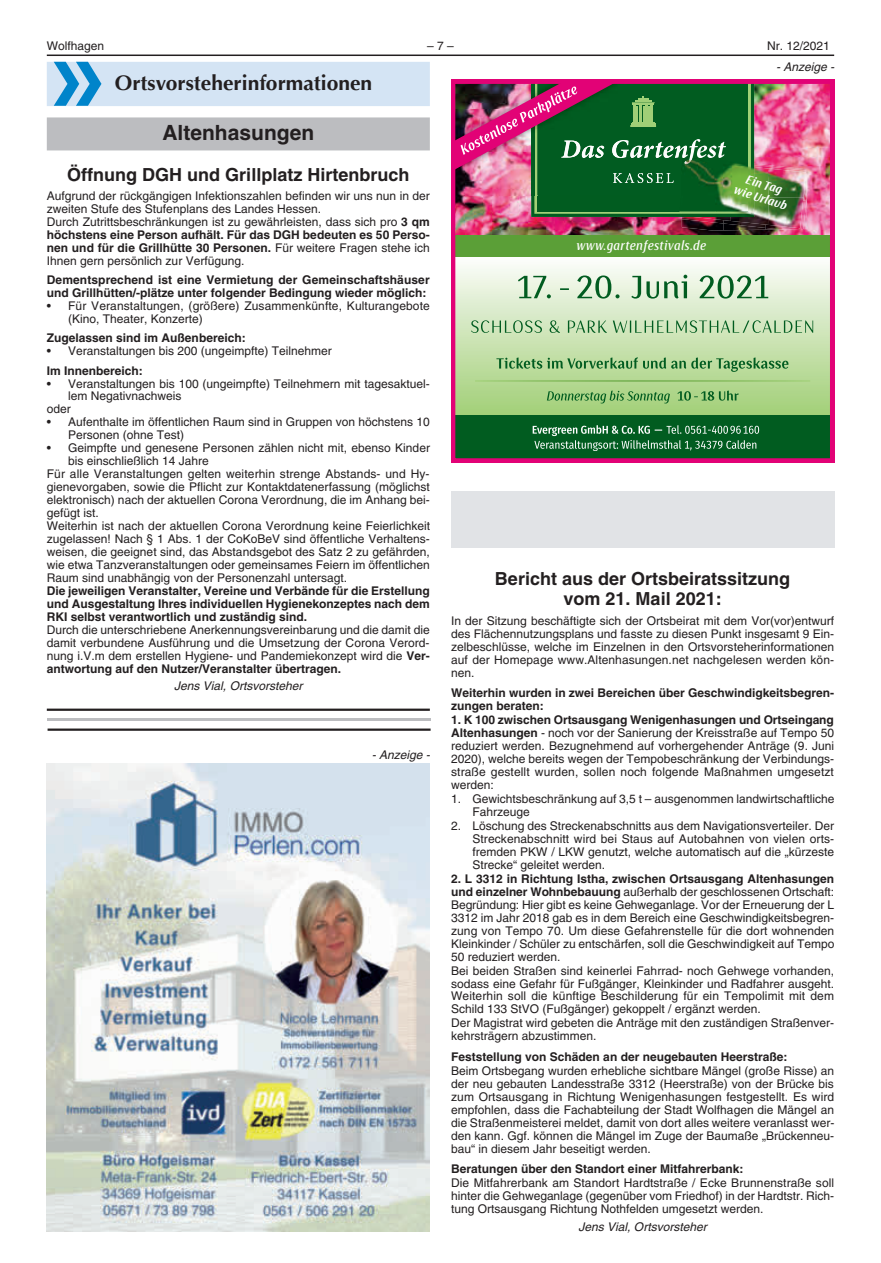
<style>
.page{position:relative;width:881px;height:1263px;background:#fff}
.page>*{position:absolute;margin:0;border:0;box-sizing:border-box;transform-origin:0 0}
.t1{font:700 115.5px "Myriad";color:#0084ca}
.t2{font:700 21px "Optima";color:#231f20}
.t3{font:700 21px "Helvetica LT";color:#231f20}
.t4{font:700 18px/19.5px "Helvetica LT";color:#231f20;text-align:center}
.t5{font:italic 500 13.5px "Saya Semi Sans FY";letter-spacing:.02em;color:#fff}
.t6{font:italic 700 12.6px/13.6px "Saya Semi Sans FY";color:#fff;text-align:center}
.t7{font:12px/12.9px "Helvetica LT";color:#231f20;text-align:justify}
.t8{font:700 12px/12.9px "Helvetica LT";color:#231f20}
.t9{font:italic 12px "Helvetica LT";color:#231f20}
.s1{font-weight:700}
</style>
<div class="page">
<hr style="left:47px;top:55px;width:786px;height:1px;background:#231f20">
<div style="left:47px;top:62px;width:382px;height:44px;background:#d4e4f4"></div>
<div style="left:47px;top:117px;width:382px;height:33px;background:#bcbdc0"></div>
<img style="left:47px;top:763px;width:382px;height:468px">
<hr style="left:48px;top:728px;width:382px;height:3px;background:#231f20">
<hr style="left:48px;top:718px;width:382px;height:3px;background:#bcbdc0">
<hr style="left:47px;top:709px;width:382px;height:2px;background:#231f20">
<img style="left:451px;top:80px;width:382px;height:382px">
<div style="left:451px;top:492px;width:382px;height:55px;background:#e1e3e6"></div>
<p class="t7" style="left:47px;top:39px;width:59px">Wolfhagen</p>
<p class="t7" style="left:427px;top:39px;width:28px">– 7 –</p>
<p class="t7" style="left:766px;top:39px;width:64px">Nr. 12/2021</p>
<h1 class="t1" style="left:51px;top:15px;width:55px">»</h1>
<h2 class="t2" style="left:115px;top:71px;width:259px">Ortsvorsteherinformationen</h2>
<h2 class="t3" style="left:162px;top:120px;width:153px">Altenhasungen</h2>
<h3 class="t4" style="left:67px;top:164px;width:344px">Öffnung DGH und Grillplatz Hirtenbruch</h3>
<p class="t7" style="left:47px;top:189px;width:384px;text-align:left">Aufgrund der rückgängigen Infektionszahlen befinden wir uns nun in der zweiten Stufe des Stufenplans des Landes Hessen.<br>Durch Zutrittsbeschränkungen ist zu gewährleisten, dass sich pro <span class="s1">3 qm höchstens eine Person aufhält. Für das DGH bedeuten es 50 Perso&shy;nen und für die Grillhütte 30 Personen.</span> Für weitere Fragen stehe ich Ihnen gern persönlich zur Verfügung.</p>
<p class="t8" style="left:47px;top:273px;width:384px">Dementsprechend ist eine Vermietung der Gemeinschaftshäuser und Grillhütten/-plätze unter folgender Bedingung wieder möglich:</p>
<p class="t7" style="left:68px;top:299px;width:363px;text-indent:-21px">• Für Veranstaltungen, (größere) Zusammenkünfte, Kulturangebote (Kino, Theater, Konzerte)</p>
<p class="t8" style="left:47px;top:331px;width:200px">Zugelassen sind im Außenbereich:</p>
<p class="t7" style="left:47px;top:344px;width:286px">• Veranstaltungen bis 200 (ungeimpfte) Teilnehmer</p>
<p class="t8" style="left:47px;top:364px;width:98px">Im Innenbereich:</p>
<p class="t7" style="left:47px;top:377px;width:384px">• Veranstaltungen bis 100 (ungeimpfte) Teilnehmern mit tagesaktuel-</p>
<p class="t7" style="left:68px;top:390px;width:115px">lem Negativnachweis</p>
<p class="t7" style="left:47px;top:403px;width:26px">oder</p>
<p class="t7" style="left:68px;top:416px;width:363px;text-indent:-21px">• Aufenthalte im öffentlichen Raum sind in Gruppen von höchstens 10<br>Personen (ohne Test)</p>
<p class="t7" style="left:47px;top:442px;width:384px">• Geimpfte und genesene Personen zählen nicht mit, ebenso Kinder</p>
<p class="t7" style="left:68px;top:455px;width:142px">bis einschließlich 14 Jahre</p>
<p class="t7" style="left:47px;top:467px;width:384px">Für alle Veranstaltungen gelten weiterhin strenge Abstands- und Hy-</p>
<p class="t7" style="left:47px;top:480px;width:384px">gienevorgaben, sowie die Pflicht zur Kontaktdatenerfassung (möglichst</p>
<p class="t7" style="left:47px;top:493px;width:384px">elektronisch) nach der aktuellen Corona Verordnung, die im Anhang bei-</p>
<p class="t7" style="left:47px;top:506px;width:54px">gefügt ist.</p>
<p class="t7" style="left:47px;top:519px;width:384px">Weiterhin ist nach der aktuellen Corona Verordnung keine Feierlichkeit</p>
<p class="t7" style="left:47px;top:532px;width:384px">zugelassen! Nach § 1 Abs. 1 der CoKoBeV sind öffentliche Verhaltens-</p>
<p class="t7" style="left:47px;top:545px;width:384px">weisen, die geeignet sind, das Abstandsgebot des Satz 2 zu gefährden,</p>
<p class="t7" style="left:47px;top:558px;width:384px">wie etwa Tanzveranstaltungen oder gemeinsames Feiern im öffentlichen</p>
<p class="t7" style="left:47px;top:571px;width:302px">Raum sind unabhängig von der Personenzahl untersagt.</p>
<p class="t8" style="left:47px;top:584px;width:384px;text-align:justify">Die jeweiligen Veranstalter, Vereine und Verbände für die Erstellung und Ausgestaltung Ihres individuellen Hygienekonzeptes nach dem RKI selbst verantwortlich und zuständig sind.</p>
<p class="t7" style="left:47px;top:623px;width:384px">Durch die unterschriebene Anerkennungsvereinbarung und die damit die damit verbundene Ausführung und die Umsetzung der Corona Verord&shy;nung i.V.m dem erstellen Hygiene- und Pandemiekonzept wird die <span class="s1">Ver&shy;antwortung auf den Nutzer/Veranstalter übertragen.</span></p>
<p class="t9" style="left:174px;top:679px;width:130px">Jens Vial, Ortsvorsteher</p>
<p class="t9" style="left:371px;top:748px;width:60px">- Anzeige -</p>
<p class="t9" style="left:775px;top:60px;width:60px">- Anzeige -</p>
<p class="t5" style="left:576px;top:237px;width:131px">www.gartenfestivals.de</p>
<p class="t6" style="left:740px;top:169px;width:57px;rotate:18deg">Ein Tag wie Urlaub</p>
<h3 class="t4" style="left:495px;top:569px;width:297px">Bericht aus der Ortsbeiratssitzung vom 21. Mail 2021:</h3>
<p class="t7" style="left:451px;top:614px;width:384px">In der Sitzung beschäftigte sich der Ortsbeirat mit dem Vor(vor)entwurf des Flächennutzungsplans und fasste zu diesen Punkt insgesamt 9 Ein&shy;zelbeschlüsse, welche im Einzelnen in den Ortsvorsteherinformationen auf der Homepage www.Altenhasungen.net nachgelesen werden kön&shy;nen.</p>
<p class="t8" style="left:451px;top:686px;width:384px">Weiterhin wurden in zwei Bereichen über Geschwindigkeitsbegren&shy;zungen beraten:</p>
<p class="t7" style="left:451px;top:713px;width:384px"><span class="s1">1. K 100 zwischen Ortsausgang Wenigenhasungen und Ortseingang Altenhasungen</span> - noch vor der Sanierung der Kreisstraße auf Tempo 50 reduziert werden. Bezugnehmend auf vorhergehender Anträge (9. Juni 2020), welche bereits wegen der Tempobeschränkung der Verbindungs&shy;straße gestellt wurden, sollen noch folgende Maßnahmen umgesetzt werden:</p>
<p class="t7" style="left:472px;top:792px;width:363px;text-indent:-21px">1. Gewichtsbeschränkung auf 3,5 t – ausgenommen landwirtschaftliche<br>Fahrzeuge</p>
<p class="t7" style="left:472px;top:819px;width:363px;text-indent:-21px">2. Löschung des Streckenabschnitts aus dem Navigationsverteiler. Der Streckenabschnitt wird bei Staus auf Autobahnen von vielen orts&shy;fremden PKW / LKW genutzt, welche automatisch auf die „kürzeste Strecke“ geleitet werden.</p>
<p class="t7" style="left:451px;top:872px;width:384px;text-align:left"><span class="s1">2. L 3312 in Richtung Istha, zwischen Ortsausgang Altenhasungen und einzelner Wohnbebauung</span> außerhalb der geschlossenen Ortschaft:<br>Begründung: Hier gibt es keine Gehweganlage. Vor der Erneuerung der L 3312 im Jahr 2018 gab es in dem Bereich eine Geschwindigkeitsbegren&shy;zung von Tempo 70. Um diese Gefahrenstelle für die dort wohnenden Kleinkinder / Schüler zu entschärfen, soll die Geschwindigkeit auf Tempo 50 reduziert werden.<br>Bei beiden Straßen sind keinerlei Fahrrad- noch Gehwege vorhanden, sodass eine Gefahr für Fußgänger, Kleinkinder und Radfahrer ausgeht.<br>Weiterhin soll die künftige Beschilderung für ein Tempolimit mit dem Schild 133 StVO (Fußgänger) gekoppelt / ergänzt werden.<br>Der Magistrat wird gebeten die Anträge mit den zuständigen Straßenver&shy;kehrsträgern abzustimmen.</p>
<p class="t8" style="left:451px;top:1050px;width:338px">Feststellung von Schäden an der neugebauten Heerstraße:</p>
<p class="t7" style="left:451px;top:1064px;width:384px">Beim Ortsbegang wurden erhebliche sichtbare Mängel (große Risse) an der neu gebauten Landesstraße 3312 (Heerstraße) von der Brücke bis zum Ortsausgang in Richtung Wenigenhasungen festgestellt. Es wird empfohlen, dass die Fachabteilung der Stadt Wolfhagen die Mängel an die Straßenmeisterei meldet, damit von dort alles weitere veranlasst wer&shy;den kann. Ggf. können die Mängel im Zuge der Baumaße „Brückenneu&shy;bau“ in diesem Jahr beseitigt werden.</p>
<p class="t8" style="left:451px;top:1162px;width:294px">Beratungen über den Standort einer Mitfahrerbank:</p>
<p class="t7" style="left:451px;top:1176px;width:384px">Die Mitfahrerbank am Standort Hardtstraße / Ecke Brunnenstraße soll hinter die Gehweganlage (gegenüber vom Friedhof) in der Hardtstr. Rich&shy;tung Ortsausgang Richtung Nothfelden umgesetzt werden.</p>
<p class="t9" style="left:578px;top:1220px;width:130px">Jens Vial, Ortsvorsteher</p>
</div>
